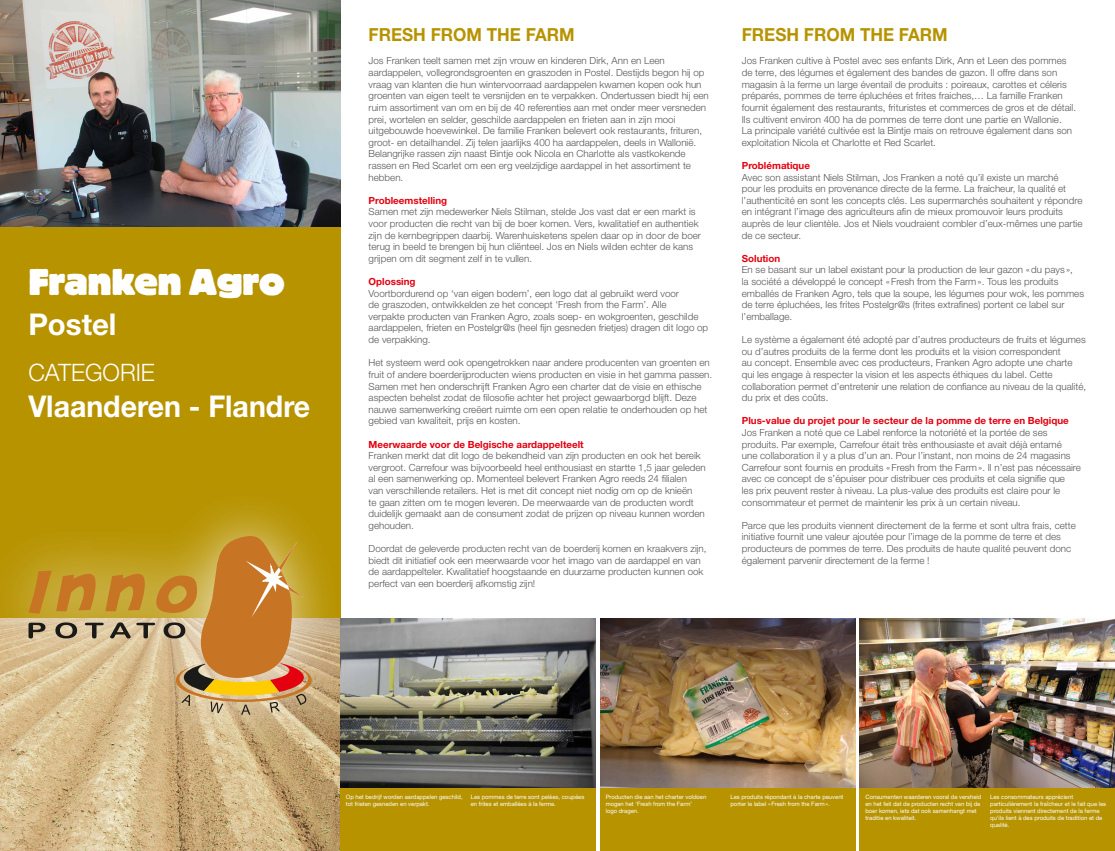
<style>
.page{position:relative;width:1115px;height:851px;background:#fff}
.page>*{position:absolute;margin:0;border:0;box-sizing:border-box;transform-origin:0 0}
.t1{font:800 36.8px "Block BE";color:#fff}
.t2{font:700 30px "Helvetica Neue LT Std";color:#fff;scale:.95 1}
.t3{font:700 30px "Helvetica Neue LT Std";color:#fff}
.t4{font:300 24px "Helvetica Neue LT Std";color:#fff}
.t5{font:700 18px "Helvetica Neue LT Std";color:#b79300;scale:.95 1}
.t6{font:300 9.8px/11.6px "Helvetica Neue LT Std";color:#565656}
.t7{font:700 9.8px "Helvetica Neue LT Std";color:#e3000f}
.t8{font:6px/7.2px "Helvetica Neue LT Std";color:#fff}
</style>
<div class="page">
<div style="left:0;top:0;width:340px;height:850px;background:#b79300"></div>
<img style="left:0;top:760px;width:340px;height:90px">
<img style="left:0;top:0;width:340px;height:227px">
<img style="left:340px;top:618px;width:255px;height:170px">
<img style="left:600px;top:618px;width:255px;height:170px">
<img style="left:859px;top:618px;width:256px;height:170px">
<div style="left:340px;top:788px;width:255px;height:62px;background:#b79300"></div>
<div style="left:600px;top:788px;width:255px;height:62px;background:#b79300"></div>
<div style="left:859px;top:788px;width:256px;height:62px;background:#b79300"></div>
<div style="left:0;top:485px;width:359px;height:275px;background:#fff;opacity:.75"></div>
<svg style="left:28px;top:530px;width:284px;height:184px;background:#c89e50"></svg>
<h1 class="t1" style="left:28px;top:261px;width:258px">Franken Agro</h1>
<h2 class="t3" style="left:28px;top:305px;width:90px">Postel</h2>
<h3 class="t4" style="left:28px;top:357px;width:128px">CATEGORIE</h3>
<h2 class="t2" style="left:28px;top:387px;width:298px">Vlaanderen - Flandre</h2>
<h3 class="t5" style="left:369px;top:24px;width:218px">FRESH FROM THE FARM</h3>
<p class="t6" style="left:369px;top:55px;width:342px">Jos Franken teelt samen met zijn vrouw en kinderen Dirk, Ann en Leen aardappelen, vollegrondsgroenten en graszoden in Postel. Destijds begon hij op vraag van klanten die hun wintervoorraad aardappelen kwamen kopen ook hun groenten van eigen teelt te versnijden en te verpakken. Ondertussen biedt hij een ruim assortiment van om en bij de 40 referenties aan met onder meer versneden prei, wortelen en selder, geschilde aardappelen en frieten aan in zijn mooi uitgebouwde hoevewinkel. De familie Franken belevert ook restaurants, frituren, groot- en detailhandel. Zij telen jaarlijks 400 ha aardappelen, deels in Wallonië.<br>Belangrijke rassen zijn naast Bintje ook Nicola en Charlotte als vastkokende rassen en Red Scarlet om een erg veelzijdige aardappel in het assortiment te hebben.</p>
<p class="t7" style="left:369px;top:194px;width:80px">Probleemstelling</p>
<p class="t6" style="left:369px;top:206px;width:334px">Samen met zijn medewerker Niels Stilman, stelde Jos vast dat er een markt is voor producten die recht van bij de boer komen. Vers, kwalitatief en authentiek zijn de kernbegrippen daarbij. Warenhuisketens spelen daar op in door de boer terug in beeld te brengen bij hun cliënteel. Jos en Niels wilden echter de kans grijpen om dit segment zelf in te vullen.</p>
<p class="t7" style="left:369px;top:275px;width:48px">Oplossing</p>
<p class="t6" style="left:369px;top:287px;width:341px">Voortbordurend op ‘van eigen bodem’, een logo dat al gebruikt werd voor<br>de graszoden, ontwikkelden ze het concept ‘Fresh from the Farm’. Alle<br>verpakte producten van Franken Agro, zoals soep- en wokgroenten, geschilde aardappelen, frieten en Postelgr@s (heel fijn gesneden frietjes) dragen dit logo op de verpakking.</p>
<p class="t6" style="left:369px;top:357px;width:345px">Het systeem werd ook opengetrokken naar andere producenten van groenten en fruit of andere boerderijproducten wiens producten en visie in het gamma passen.<br>Samen met hen onderschrijft Franken Agro een charter dat de visie en ethische aspecten behelst zodat de filosofie achter het project gewaarborgd blijft. Deze nauwe samenwerking creëert ruimte om een open relatie te onderhouden op het gebied van kwaliteit, prijs en kosten.</p>
<p class="t7" style="left:369px;top:438px;width:217px">Meerwaarde voor de Belgische aardappelteelt</p>
<p class="t6" style="left:369px;top:449px;width:339px">Franken merkt dat dit logo de bekendheid van zijn producten en ook het bereik vergroot. Carrefour was bijvoorbeeld heel enthousiast en startte 1,5 jaar geleden al een samenwerking op. Momenteel belevert Franken Agro reeds 24 filialen<br>van verschillende retailers. Het is met dit concept niet nodig om op de knieën<br>te gaan zitten om te mogen leveren. De meerwaarde van de producten wordt duidelijk gemaakt aan de consument zodat de prijzen op niveau kunnen worden gehouden.</p>
<p class="t6" style="left:369px;top:542px;width:339px">Doordat de geleverde producten recht van de boerderij komen en kraakvers zijn, biedt dit initiatief ook een meerwaarde voor het imago van de aardappel en van de aardappelteler. Kwalitatief hoogstaande en duurzame producten kunnen ook perfect van een boerderij afkomstig zijn!</p>
<h3 class="t5" style="left:742px;top:24px;width:218px">FRESH FROM THE FARM</h3>
<p class="t6" style="left:742px;top:55px;width:336px">Jos Franken cultive à Postel avec ses enfants Dirk, Ann et Leen des pommes de terre, des légumes et également des bandes de gazon. Il offre dans son magasin à la ferme un large éventail de produits : poireaux, carottes et céleris préparés, pommes de terre épluchées et frites fraiches,… La famille Franken fournit également des restaurants, frituristes et commerces de gros et de détail.<br>Ils cultivent environ 400 ha de pommes de terre dont une partie en Wallonie.<br>La principale variété cultivée est la Bintje mais on retrouve également dans son exploitation Nicola et Charlotte et Red Scarlet.</p>
<p class="t7" style="left:742px;top:159px;width:70px">Problématique</p>
<p class="t6" style="left:742px;top:171px;width:342px">Avec son assistant Niels Stilman, Jos Franken a noté qu’il existe un marché<br>pour les produits en provenance directe de la ferme. La fraicheur, la qualité et l’authenticité en sont les concepts clés. Les supermarchés souhaitent y répondre en intégrant l’image des agriculteurs afin de mieux promouvoir leurs produits auprès de leur clientèle. Jos et Niels voudraient combler d’eux-mêmes une partie de ce secteur.</p>
<p class="t7" style="left:742px;top:252px;width:40px">Solution</p>
<p class="t6" style="left:742px;top:264px;width:344px">En se basant sur un label existant pour la production de leur gazon «du pays »,<br>la société a développé le concept «Fresh from the Farm». Tous les produits emballés de Franken Agro, tels que la soupe, les légumes pour wok, les pommes de terre épluchées, les frites Postelgr@s (frites extrafines) portent ce label sur l’emballage.</p>
<p class="t6" style="left:742px;top:333px;width:346px">Le système a également été adopté par d’autres producteurs de fruits et légumes ou d’autres produits de la ferme dont les produits et la vision correspondent<br>au concept. Ensemble avec ces producteurs, Franken Agro adopte une charte qui les engage à respecter la vision et les aspects éthiques du label. Cette collaboration permet d’entretenir une relation de confiance au niveau de la qualité, du prix et des coûts.</p>
<p class="t7" style="left:742px;top:415px;width:328px">Plus-value du projet pour le secteur de la pomme de terre en Belgique</p>
<p class="t6" style="left:742px;top:426px;width:340px">Jos Franken a noté que ce Label renforce la notoriété et la portée de ses produits. Par exemple, Carrefour était très enthousiaste et avait déjà entamé<br>une collaboration il y a plus d’un an. Pour l’instant, non moins de 24 magasins Carrefour sont fournis en produits «Fresh from the Farm». Il n’est pas nécessaire avec ce concept de s’épuiser pour distribuer ces produits et cela signifie que<br>les prix peuvent rester à niveau. La plus-value des produits est claire pour le consommateur et permet de maintenir les prix à un certain niveau.</p>
<p class="t6" style="left:742px;top:519px;width:335px">Parce que les produits viennent directement de la ferme et sont ultra frais, cette initiative fournit une valeur ajoutée pour l’image de la pomme de terre et des producteurs de pommes de terre. Des produits de haute qualité peuvent donc également parvenir directement de la ferme !</p>
<p class="t8" style="left:346px;top:792px;width:118px">Op het bedrijf worden aardappelen geschild, tot frieten gesneden en verpakt.</p>
<p class="t8" style="left:471px;top:792px;width:115px">Les pommes de terre sont pelées, coupées en frites et emballées à la ferme.</p>
<p class="t8" style="left:605px;top:792px;width:102px">Producten die aan het charter voldoen mogen het ‘Fresh from the Farm’<br>logo dragen.</p>
<p class="t8" style="left:730px;top:792px;width:114px">Les produits répondant à la charte peuvent porter le label «Fresh from the Farm».</p>
<p class="t8" style="left:865px;top:792px;width:117px">Consumenten waarderen vooral de versheid en het feit dat de producten recht van bij de boer komen, iets dat ook samenhangt met traditie en kwaliteit.</p>
<p class="t8" style="left:990px;top:792px;width:117px">Les consommateurs apprécient particulièrement la fraîcheur et le fait que les produits viennent directement de la ferme qu’ils lient à des produits de tradition et de qualité.</p>
</div>
